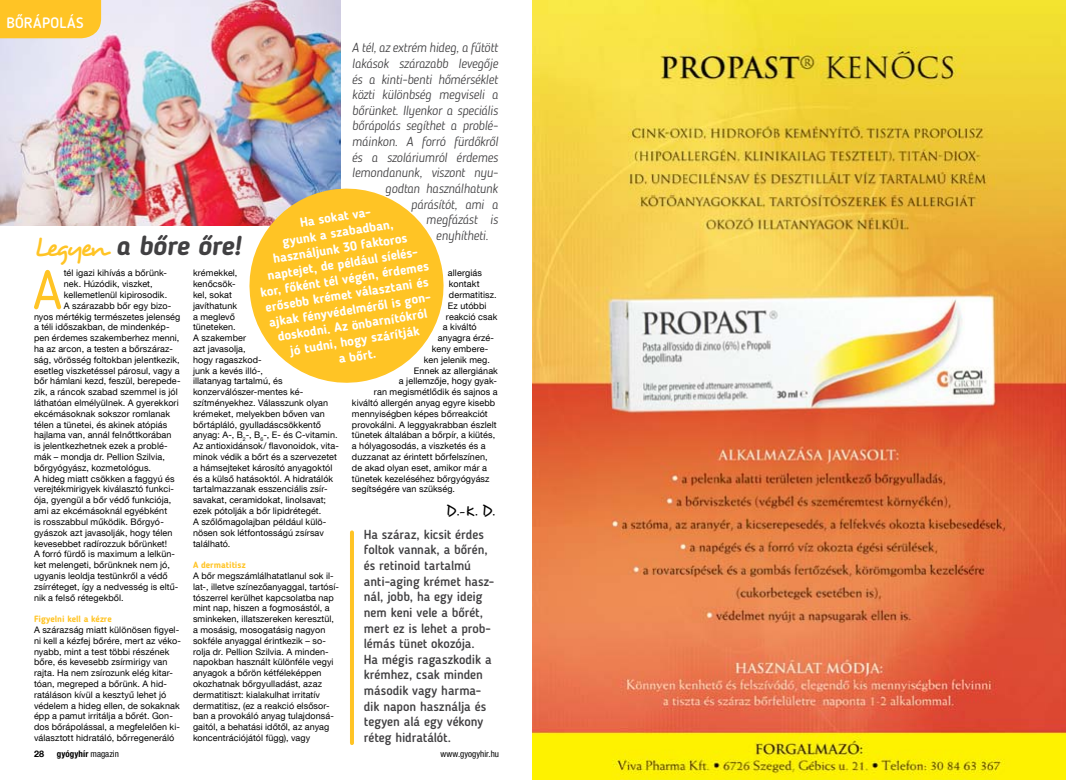
<style>
.page{position:relative;width:1066px;height:780px;background:#fff}
.page>*{position:absolute;margin:0;border:0;box-sizing:border-box;transform-origin:0 0}
.t1{font:54.3px "Blogger Sans";color:#ffc425}
.t2{font:italic 700 27px "Blogger Sans";letter-spacing:-.01em;color:#414042}
.t3{font:500 15px "Blogger Sans";letter-spacing:.02em;color:#fff}
.t4{font:15px "Desyrel";color:#000}
.t5{font:italic 300 13px "Blogger Sans";letter-spacing:-.02em;color:#414042}
.t6{font:500 13px/15.6px "Blogger Sans";letter-spacing:-.01em;color:#414042}
.t7{font:700 13px/15.6px "Blogger Sans";color:#fff;text-align:center}
.t8{font:9px/10.8px "Helvetica Neue LT Com";letter-spacing:.01em;color:#000}
.t9{font:700 9px "Blogger Sans";color:#ffc425}
.t10{font:700 condensed 9px "Helvetica Neue LT Com";letter-spacing:.01em;color:#000}
.t11{font:condensed 9px "Helvetica Neue LT Com";letter-spacing:.01em;color:#000}
.t12{font:700 9px "Helvetica Neue LT Com";color:#000}
.s1{font-family:"Desyrel";font-weight:400;font-style:normal;color:#ffc425}
.s2{font-weight:400}
</style>
<div class="page">
<img style="left:0;top:0;width:341px;height:225px">
<img style="left:533px;top:0;width:533px;height:780px">
<div style="left:0;top:0;width:101px;height:38px;background:#ffc425"></div>
<svg style="left:242px;top:181px;width:202px;height:202px;fill:#ffc425"></svg>
<hr style="left:350px;top:532px;width:4px;height:211px;background:#ffc425">
<h3 class="t3" style="left:6px;top:14px;width:79px">bőrápolás</h3>
<h3 class="t5" style="left:352px;top:40px;width:147px">A tél, az extrém hideg, a fűtött</h3>
<h3 class="t5" style="left:352px;top:56px;width:147px">lakások szárazabb levegője</h3>
<h3 class="t5" style="left:352px;top:71px;width:148px">és a kinti-benti hőmérséklet</h3>
<h3 class="t5" style="left:352px;top:87px;width:148px">közti különbség megviseli a</h3>
<h3 class="t5" style="left:352px;top:103px;width:147px">bőrünket. Ilyenkor a speciális</h3>
<h3 class="t5" style="left:352px;top:118px;width:148px">bőrápolás segíthet a problé-</h3>
<h3 class="t5" style="left:352px;top:134px;width:147px">máinkon. A forró fürdőkről</h3>
<h3 class="t5" style="left:352px;top:149px;width:148px">és a szoláriumról érdemes</h3>
<h3 class="t5" style="left:352px;top:165px;width:148px">lemondanunk, viszont nyu-</h3>
<h3 class="t5" style="left:385px;top:181px;width:114px">godtan használhatunk</h3>
<h3 class="t5" style="left:411px;top:196px;width:88px">párásítót, ami a</h3>
<h3 class="t5" style="left:426px;top:212px;width:73px">megfázást is</h3>
<h3 class="t5" style="left:436px;top:227px;width:54px">enyhítheti.</h3>
<h3 class="t7" style="left:249px;top:223px;width:173px;rotate:-9deg">Ha sokat va-<br>gyunk a szabadban, használjunk 30 faktoros naptejet, de például síelés&shy;kor, főként tél végén, érdemes erősebb krémet választani és ajkak fényvédelméről is gon&shy;doskodni. Az önbarnítókról<br>jó tudni, hogy szárítják<br>a bőrt.</h3>
<h2 class="t2" style="left:34px;top:229px;width:209px"><span class="s1">Legyen</span> a bőre őre!</h2>
<h1 class="t1" style="left:33px;top:257px;width:31px">A</h1>
<p class="t8" style="left:64px;top:267px;width:105px">tél igazi kihívás a bőrünk-</p>
<p class="t8" style="left:448px;top:267px;width:36px">allergiás</p>
<p class="t8" style="left:449px;top:278px;width:32px">kontakt</p>
<p class="t8" style="left:449px;top:289px;width:49px">dermatitisz.</p>
<p class="t8" style="left:448px;top:300px;width:40px">Ez utóbbi</p>
<p class="t8" style="left:446px;top:311px;width:53px">reakció csak</p>
<p class="t8" style="left:443px;top:321px;width:35px">a kiváltó</p>
<p class="t8" style="left:438px;top:332px;width:58px">anyagra érzé-</p>
<p class="t8" style="left:432px;top:343px;width:58px">keny embere-</p>
<p class="t8" style="left:424px;top:354px;width:67px">ken jelenik meg.</p>
<p class="t8" style="left:414px;top:365px;width:85px">Ennek az allergiának</p>
<p class="t8" style="left:399px;top:375px;width:99px">a jellemzője, hogy gyak-</p>
<p class="t8" style="left:374px;top:386px;width:125px">ran megismétlődik és sajnos a</p>
<p class="t8" style="left:352px;top:397px;width:145px">kiváltó allergén anyag egyre kisebb</p>
<p class="t8" style="left:352px;top:408px;width:137px">mennyiségben képes bőrreakciót</p>
<p class="t8" style="left:352px;top:419px;width:146px">provokálni. A leggyakrabban észlelt</p>
<p class="t8" style="left:352px;top:429px;width:145px">tünetek általában a bőrpír, a kiütés,</p>
<p class="t8" style="left:352px;top:440px;width:135px">a hólyagosodás, a viszketés és a</p>
<p class="t8" style="left:352px;top:451px;width:137px">duzzanat az érintett bőrfelszínen,</p>
<p class="t8" style="left:352px;top:462px;width:137px">de akad olyan eset, amikor már a</p>
<p class="t8" style="left:352px;top:473px;width:139px">tünetek kezeléséhez bőrgyógyász</p>
<p class="t8" style="left:352px;top:483px;width:105px">segítségére van szükség.</p>
<p class="t8" style="left:193px;top:267px;width:148px">krémekkel,<br>kenőcsök-<br>kel, sokat<br>javíthatunk<br>a meglevő<br>tüneteken.<br>A szakember<br>azt javasolja,<br>hogy ragaszkod-<br>junk a kevés illó-,<br>illatanyag tartalmú, és konzerválószer-mentes ké&shy;szítményekhez. Válasszunk olyan krémeket, melyekben bőven van bőrtápláló, gyulladáscsökkentő anyag: A-, B<sub>2</sub>-, B<sub>6</sub>-, E- és C-vitamin.<br>Az antioxidánsok/ flavonoidok, vita&shy;minok védik a bőrt és a szervezetet a hámsejteket károsító anyagoktól és a külső hatásoktól. A hidratálók tartalmazzanak esszenciális zsír&shy;savakat, ceramidokat, linolsavat; ezek pótolják a bőr lipidrétegét.<br>A szőlőmagolajban például külö&shy;nösen sok létfontosságú zsírsav található.</p>
<p class="t9" style="left:193px;top:559px;width:54px">A dermatitisz</p>
<p class="t8" style="left:193px;top:570px;width:147px">A bőr megszámlálhatatlanul sok il&shy;lat-, illetve színezőanyaggal, tartósí&shy;tószerrel kerülhet kapcsolatba nap mint nap, hiszen a fogmosástól, a sminkeken, illatszereken keresztül, a mosásig, mosogatásig nagyon sokféle anyaggal érintkezik – so&shy;rolja dr. Pellion Szilvia. A minden&shy;napokban használt különféle vegyi anyagok a bőrön kétféleképpen okozhatnak bőrgyulladást, azaz dermatitiszt: kialakulhat irritatív dermatitisz, (ez a reakció elsősor&shy;ban a provokáló anyag tulajdonsá&shy;gaitól, a behatási időtől, az anyag koncentrációjától függ), vagy</p>
<p class="t8" style="left:64px;top:278px;width:90px">nek. Húzódik, viszket,</p>
<p class="t8" style="left:64px;top:289px;width:105px">kellemetlenül kipirosodik.</p>
<p class="t8" style="left:64px;top:300px;width:109px">A szárazabb bőr egy bizo-</p>
<p class="t8" style="left:34px;top:311px;width:148px">nyos mértékig természetes jelenség</p>
<p class="t8" style="left:34px;top:321px;width:137px">a téli időszakban, de mindenkép-</p>
<p class="t8" style="left:34px;top:332px;width:147px">pen érdemes szakemberhez menni,</p>
<p class="t8" style="left:34px;top:343px;width:140px">ha az arcon, a testen a bőrszáraz-</p>
<p class="t8" style="left:34px;top:354px;width:147px">ság, vörösség foltokban jelentkezik,</p>
<p class="t8" style="left:34px;top:365px;width:147px">esetleg viszketéssel párosul, vagy a</p>
<p class="t8" style="left:34px;top:375px;width:148px">bőr hámlani kezd, feszül, berepede-</p>
<p class="t8" style="left:34px;top:386px;width:145px">zik, a ráncok szabad szemmel is jól</p>
<p class="t8" style="left:34px;top:397px;width:146px">láthatóan elmélyülnek. A gyerekkori</p>
<p class="t8" style="left:34px;top:408px;width:138px">ekcémásoknak sokszor romlanak</p>
<p class="t8" style="left:34px;top:419px;width:135px">télen a tünetei, és akinek atópiás</p>
<p class="t8" style="left:34px;top:429px;width:139px">hajlama van, annál felnőttkorában</p>
<p class="t8" style="left:34px;top:440px;width:135px">is jelentkezhetnek ezek a problé-</p>
<p class="t8" style="left:34px;top:451px;width:133px">mák – mondja dr. Pellion Szilvia,</p>
<p class="t8" style="left:34px;top:462px;width:119px">bőrgyógyász, kozmetológus.</p>
<p class="t8" style="left:34px;top:473px;width:142px">A hideg miatt csökken a faggyú és</p>
<p class="t8" style="left:34px;top:483px;width:142px">verejtékmirigyek kiválasztó funkci-</p>
<p class="t8" style="left:34px;top:494px;width:139px">ója, gyengül a bőr védő funkciója,</p>
<p class="t8" style="left:34px;top:505px;width:135px">ami az ekcémásoknál egyébként</p>
<p class="t8" style="left:34px;top:516px;width:131px">is rosszabbul működik. Bőrgyó-</p>
<p class="t8" style="left:34px;top:527px;width:140px">gyászok azt javasolják, hogy télen</p>
<p class="t8" style="left:34px;top:537px;width:135px">kevesebbet radírozzuk bőrünket!</p>
<p class="t8" style="left:34px;top:548px;width:143px">A forró fürdő is maximum a lelkün-</p>
<p class="t8" style="left:34px;top:559px;width:137px">ket melengeti, bőrünknek nem jó,</p>
<p class="t8" style="left:34px;top:570px;width:135px">ugyanis leoldja testünkről a védő</p>
<p class="t8" style="left:34px;top:581px;width:146px">zsírréteget, így a nedvesség is eltű-</p>
<p class="t8" style="left:34px;top:591px;width:91px">nik a felső rétegekből.</p>
<p class="t9" style="left:34px;top:613px;width:79px">Figyelni kell a kézre</p>
<p class="t8" style="left:34px;top:624px;width:148px">A szárazság miatt különösen figyel&shy;ni kell a kézfej bőrére, mert az véko&shy;nyabb, mint a test többi részének bőre, és kevesebb zsírmirigy van rajta. Ha nem zsírozunk elég kitar&shy;tóan, megreped a bőrünk. A hid&shy;ratáláson kívül a kesztyű lehet jó védelem a hideg ellen, de sokaknak épp a pamut irritálja a bőrét. Gon&shy;dos bőrápolással, a megfelelően ki&shy;választott hidratáló, bőrregeneráló</p>
<h3 class="t4" style="left:446px;top:501px;width:50px">D.-K. D.</h3>
<p class="t6" style="left:364px;top:526px;width:132px">Ha száraz, kicsit érdes foltok vannak, a bőrén, és retinoid tartalmú anti-aging krémet hasz&shy;nál, jobb, ha egy ideig nem keni vele a bőrét, mert ez is lehet a prob&shy;lémás tünet okozója.<br>Ha mégis ragaszkodik a krémhez, csak minden második vagy harma&shy;dik napon használja és tegyen alá egy vékony réteg hidratálót.</p>
<p class="t12" style="left:34px;top:747px;width:12px">28</p>
<p class="t10" style="left:57px;top:748px;width:64px">gyógyhír <span class="s2">magazin</span></p>
<p class="t11" style="left:440px;top:748px;width:60px">www.gyogyhir.hu</p>
</div>
